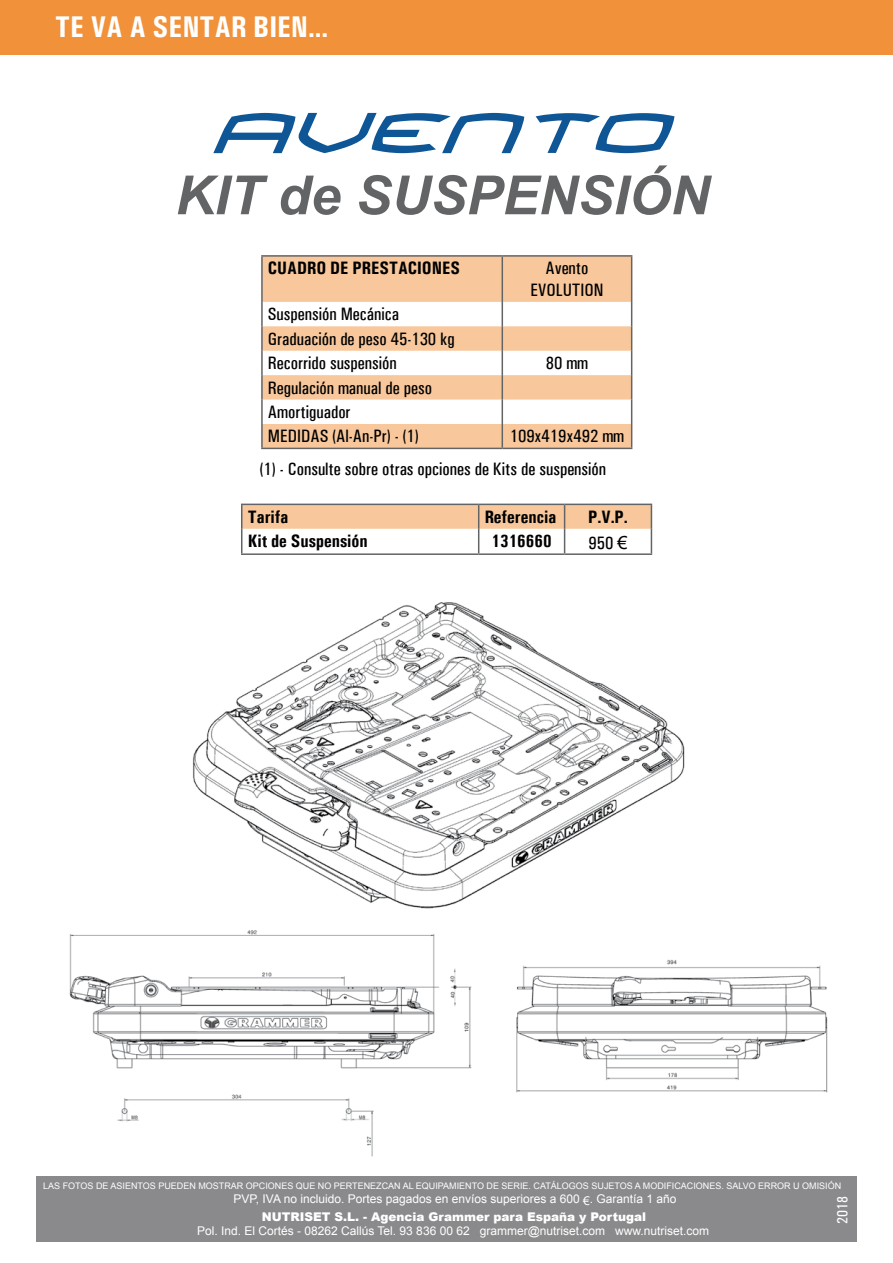
<style>
.page{position:relative;width:893px;height:1263px;background:#fff}
.page>*{position:absolute;margin:0;border:0;box-sizing:border-box;transform-origin:0 0}
.t1{font:italic 700 54px "Arial";color:#636466}
.t2{font:700 30px "Univers Condensed";color:#fff}
.t3{font:500 18px/24.5px "Univers Condensed";color:#000}
.t4{font:700 18px "Univers Condensed";color:#000}
.t5{font:500 15px "Univers Condensed";color:#fff}
.t6{font:12px "Arial";color:#fff}
.t7{font:900 12px "Arial";color:#fff}
.t8{font:9px "Arial";color:#fff}
.s1{font-family:"Arial";font-weight:400}
</style>
<div class="page">
<div style="left:0;top:0;width:893px;height:54px;background:#f19139"></div>
<svg style="left:213px;top:113px;width:461px;height:40px"></svg>
<div style="left:36px;top:1176px;width:821px;height:66px;background:#8a8a8c"></div>
<svg style="left:263px;top:257px;width:368px;height:191px;fill:#f8c89c"></svg>
<hr style="left:261px;top:255px;width:241px;height:2px;background:#636466">
<hr style="left:261px;top:257px;width:2px;height:45px;background:#636466">
<hr style="left:502px;top:255px;width:130px;height:2px;background:#636466">
<hr style="left:502px;top:257px;width:1px;height:45px;background:#636466">
<hr style="left:631px;top:257px;width:1px;height:45px;background:#636466">
<hr style="left:261px;top:302px;width:2px;height:24px;background:#636466">
<hr style="left:261px;top:326px;width:2px;height:25px;background:#636466">
<hr style="left:261px;top:351px;width:2px;height:24px;background:#636466">
<hr style="left:261px;top:375px;width:2px;height:25px;background:#636466">
<hr style="left:261px;top:400px;width:2px;height:24px;background:#636466">
<hr style="left:261px;top:424px;width:2px;height:24px;background:#636466">
<svg style="left:502px;top:302px;width:1px;height:146px"></svg>
<svg style="left:631px;top:302px;width:1px;height:146px"></svg>
<hr style="left:261px;top:448px;width:241px;height:1px;background:#636466">
<hr style="left:502px;top:448px;width:130px;height:1px;background:#636466">
<svg style="left:241px;top:504px;width:411px;height:49px"></svg>
<hr style="left:241px;top:553px;width:238px;height:2px;background:#636466">
<hr style="left:479px;top:553px;width:86px;height:2px;background:#636466">
<hr style="left:565px;top:553px;width:87px;height:2px;background:#636466">
<img style="left:193px;top:602px;width:492px;height:307px">
<img style="left:69px;top:930px;width:759px;height:227px">
<h2 class="t2" style="left:55px;top:9px;width:274px">TE VA A SENTAR BIEN...</h2>
<h1 class="t1" style="left:176px;top:159px;width:536px">KIT de SUSPENSIÓN</h1>
<p class="t4" style="left:268px;top:257px;width:194px">CUADRO DE PRESTACIONES</p>
<p class="t3" style="left:530px;top:257px;width:74px;line-height:21.6px;text-align:center">Avento<br>EVOLUTION</p>
<p class="t3" style="left:268px;top:302px;width:188px">Suspensión Mecánica<br>Graduación de peso 45-130 kg<br>Recorrido suspensión</p>
<p class="t3" style="left:546px;top:351px;width:44px">80 mm</p>
<p class="t3" style="left:268px;top:375px;width:166px">Regulación manual de peso<br>Amortiguador<br>MEDIDAS (Al-An-Pr) - (1)</p>
<p class="t3" style="left:510px;top:424px;width:116px">109x419x492 mm</p>
<p class="t3" style="left:260px;top:456px;width:348px">(1) - Consulte sobre otras opciones de Kits de suspensión</p>
<p class="t4" style="left:248px;top:506px;width:42px">Tarifa</p>
<p class="t4" style="left:485px;top:506px;width:73px">Referencia</p>
<p class="t4" style="left:588px;top:506px;width:41px">P.V.P.</p>
<p class="t4" style="left:248px;top:530px;width:122px">Kit de Suspensión</p>
<p class="t4" style="left:491px;top:530px;width:62px">1316660</p>
<p class="t3" style="left:589px;top:531px;width:40px">950 <span class="s1">€</span></p>
<p class="t8" style="left:43px;top:1179px;width:800px">LAS FOTOS DE ASIENTOS PUEDEN MOSTRAR OPCIONES QUE NO PERTENEZCAN AL EQUIPAMIENTO DE SERIE. CATÁLOGOS SUJETOS A MODIFICACIONES. SALVO ERROR U OMISIÓN</p>
<p class="t6" style="left:233px;top:1191px;width:445px">PVP, IVA no incluido. Portes pagados en envíos superiores a 600 €. Garantía 1 año</p>
<p class="t7" style="left:262px;top:1208px;width:386px">NUTRISET S.L. - Agencia Grammer para España y Portugal</p>
<p class="t6" style="left:197px;top:1222px;width:514px">Pol. Ind. El Cortés - 08262 Callús Tel. 93 836 00 62 grammer@nutriset.com www.nutriset.com</p>
<p class="t5" style="left:833px;top:1224px;width:29px;rotate:-90deg">2018</p>
</div>
